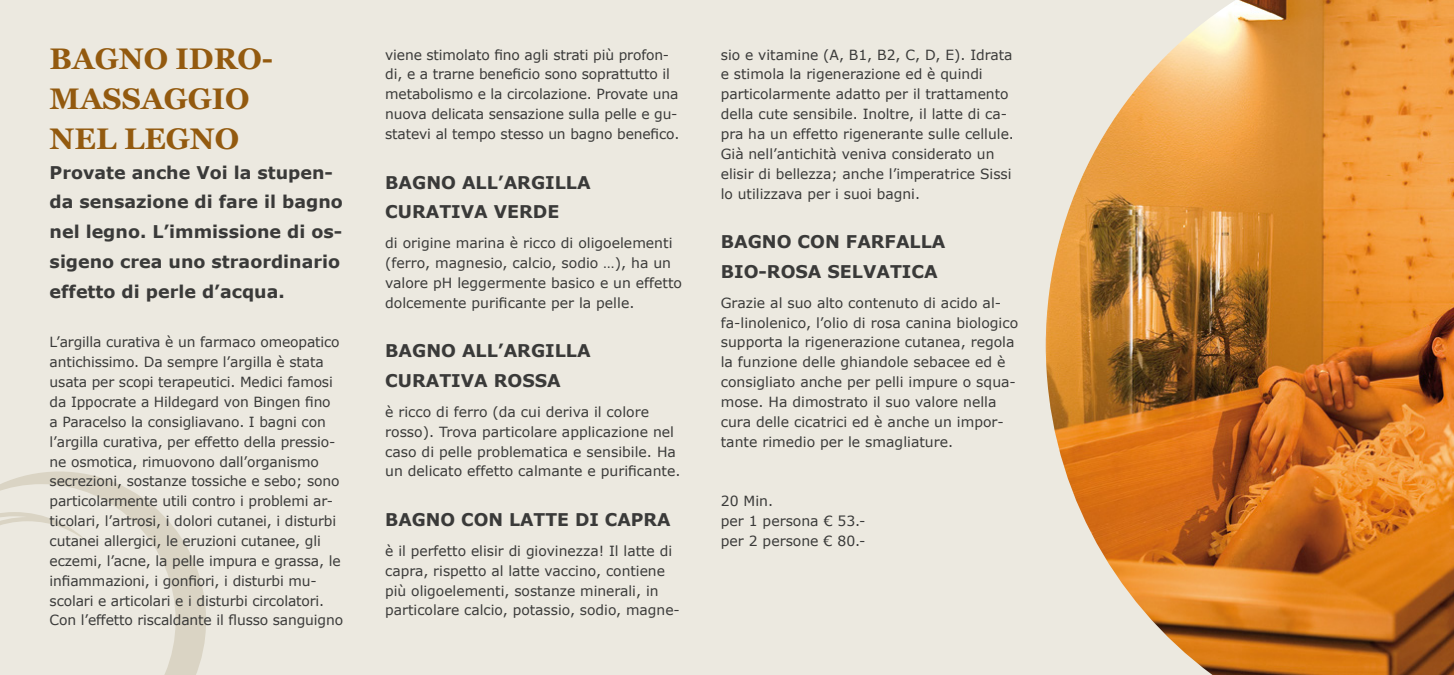
<style>
.page{position:relative;width:1454px;height:675px;background:#fff}
.page>*{position:absolute;margin:0;border:0;box-sizing:border-box;transform-origin:0 0}
.t1{font:700 29.75px/39.7px "Georgia";color:#935a0f}
.t2{font:700 17.5px/29.8px "Verdana";color:#3a3a39}
.t3{font:14px/19.8px "Verdana";color:#3a3a39}
</style>
<div class="page">
<div style="left:0;top:0;width:1453px;height:675px;background:#ece9e0"></div>
<svg style="left:0;top:471px;width:206px;height:204px"></svg>
<svg style="left:0;top:512px;width:92px;height:163px"></svg>
<img style="left:1045px;top:0;width:408px;height:675px">
<h1 class="t1" style="left:50px;top:38px;width:225px">BAGNO IDRO-<br>MASSAGGIO<br>NEL LEGNO</h1>
<p class="t2" style="left:50px;top:157px;width:295px">Provate anche Voi la stupen&shy;da sensazione di fare il bagno nel legno. L’immissione di os&shy;sigeno crea uno straordinario effetto di perle d’acqua.</p>
<p class="t3" style="left:50px;top:332px;width:295px">L’argilla curativa è un farmaco omeopatico antichissimo. Da sempre l’argilla è stata usata per scopi terapeutici. Medici famosi da Ippocrate a Hildegard von Bingen fino<br>a Paracelso la consigliavano. I bagni con l’argilla curativa, per effetto della pressio&shy;ne osmotica, rimuovono dall’organismo secrezioni, sostanze tossiche e sebo; sono particolarmente utili contro i problemi ar&shy;ticolari, l’artrosi, i dolori cutanei, i disturbi cutanei allergici, le eruzioni cutanee, gli eczemi, l’acne, la pelle impura e grassa, le infiammazioni, i gonfiori, i disturbi mu&shy;scolari e articolari e i disturbi circolatori.<br>Con l’effetto riscaldante il flusso sanguigno</p>
<p class="t3" style="left:385px;top:45px;width:296px">viene stimolato fino agli strati più profon&shy;di, e a trarne beneficio sono soprattutto il metabolismo e la circolazione. Provate una nuova delicata sensazione sulla pelle e gu&shy;statevi al tempo stesso un bagno benefico.</p>
<p class="t2" style="left:385px;top:167px;width:207px">BAGNO ALL’ARGILLA<br>CURATIVA VERDE</p>
<p class="t3" style="left:385px;top:233px;width:298px">di origine marina è ricco di oligoelementi (ferro, magnesio, calcio, sodio …), ha un valore pH leggermente basico e un effetto dolcemente purificante per la pelle.</p>
<p class="t2" style="left:385px;top:336px;width:207px">BAGNO ALL’ARGILLA<br>CURATIVA ROSSA</p>
<p class="t3" style="left:385px;top:402px;width:297px">è ricco di ferro (da cui deriva il colore rosso). Trova particolare applicazione nel caso di pelle problematica e sensibile. Ha un delicato effetto calmante e purificante.</p>
<p class="t2" style="left:385px;top:505px;width:287px">BAGNO CON LATTE DI CAPRA</p>
<p class="t3" style="left:385px;top:541px;width:296px">è il perfetto elisir di giovinezza! Il latte di capra, rispetto al latte vaccino, contiene più oligoelementi, sostanze minerali, in particolare calcio, potassio, sodio, magne-</p>
<p class="t3" style="left:721px;top:45px;width:295px">sio e vitamine (A, B1, B2, C, D, E). Idrata e stimola la rigenerazione ed è quindi particolarmente adatto per il trattamento della cute sensibile. Inoltre, il latte di ca&shy;pra ha un effetto rigenerante sulle cellule.<br>Già nell’antichità veniva considerato un elisir di bellezza; anche l’imperatrice Sissi lo utilizzava per i suoi bagni.</p>
<p class="t2" style="left:721px;top:227px;width:226px">BAGNO CON FARFALLA<br>BIO-ROSA SELVATICA</p>
<p class="t3" style="left:721px;top:293px;width:299px">Grazie al suo alto contenuto di acido al&shy;fa-linolenico, l’olio di rosa canina biologico supporta la rigenerazione cutanea, regola la funzione delle ghiandole sebacee ed è consigliato anche per pelli impure o squa&shy;mose. Ha dimostrato il suo valore nella cura delle cicatrici ed è anche un impor&shy;tante rimedio per le smagliature.</p>
<p class="t3" style="left:721px;top:491px;width:146px">20 Min.<br>per 1 persona € 53.- per 2 persone € 80.-</p>
</div>
